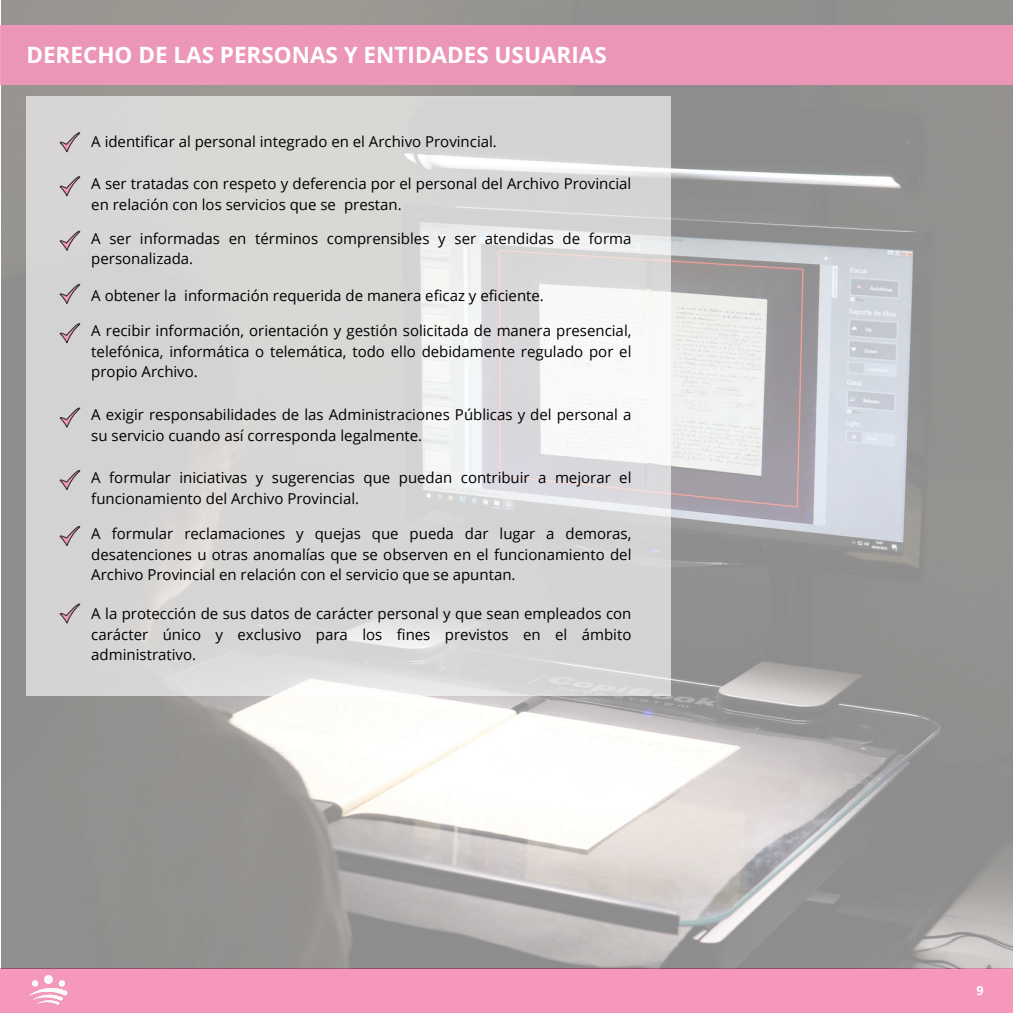
<style>
.page{position:relative;width:1013px;height:1013px;background:#fff}
.page>*{position:absolute;margin:0;border:0;box-sizing:border-box;transform-origin:0 0}
.t1{font:700 22.5px "Open Sans";color:#fff}
.t2{font:15px/20.6px "Open Sans";color:#000}
.t3{font:700 12.5px "Open Sans";color:#fff}
</style>
<div class="page">
<div style="left:0;top:968px;width:1012px;height:44px;background:#f697bc"></div>
<img style="left:29px;top:975px;width:39px;height:30px">
<img style="left:2px;top:0;width:1010px;height:968px">
<div style="left:0;top:25px;width:1012px;height:59px;background:#ec96b7"></div>
<svg style="left:26px;top:96px;width:644px;height:600px;fill:#d7d6d5"></svg>
<svg style="left:60px;top:131px;width:21px;height:21px"></svg>
<svg style="left:60px;top:175px;width:21px;height:21px"></svg>
<svg style="left:60px;top:229px;width:21px;height:22px"></svg>
<svg style="left:60px;top:282px;width:21px;height:22px"></svg>
<svg style="left:60px;top:321px;width:21px;height:22px"></svg>
<svg style="left:60px;top:406px;width:21px;height:21px"></svg>
<svg style="left:60px;top:468px;width:21px;height:22px"></svg>
<svg style="left:60px;top:524px;width:21px;height:22px"></svg>
<svg style="left:60px;top:602px;width:21px;height:21px"></svg>
<p class="t1" style="left:26px;top:39px;width:582px">DERECHO DE LAS PERSONAS Y ENTIDADES USUARIAS</p>
<p class="t2" style="left:91px;top:131px;width:407px">A identificar al personal integrado en el Archivo Provincial.</p>
<p class="t2" style="left:91px;top:173px;width:541px">A ser tratadas con respeto y deferencia por el personal del Archivo Provincial en relación con los servicios que se prestan.</p>
<p class="t2" style="left:91px;top:227px;width:541px">A ser informadas en términos comprensibles y ser atendidas de forma personalizada.</p>
<p class="t2" style="left:91px;top:285px;width:454px">A obtener la información requerida de manera eficaz y eficiente.</p>
<p class="t2" style="left:91px;top:320px;width:541px;text-align:justify">A recibir información, orientación y gestión solicitada de manera presencial, telefónica, informática o telemática, todo ello debidamente regulado por el propio Archivo.</p>
<p class="t2" style="left:91px;top:404px;width:541px">A exigir responsabilidades de las Administraciones Públicas y del personal a su servicio cuando así corresponda legalmente.</p>
<p class="t2" style="left:91px;top:467px;width:541px">A formular iniciativas y sugerencias que puedan contribuir a mejorar el funcionamiento del Archivo Provincial.</p>
<p class="t2" style="left:91px;top:522px;width:541px;text-align:justify">A formular reclamaciones y quejas que pueda dar lugar a demoras, desatenciones u otras anomalías que se observen en el funcionamiento del Archivo Provincial en relación con el servicio que se apuntan.</p>
<p class="t2" style="left:91px;top:603px;width:541px;text-align:justify">A la protección de sus datos de carácter personal y que sean empleados con carácter único y exclusivo para los fines previstos en el ámbito administrativo.</p>
<p class="t3" style="left:976px;top:981px;width:9px">9</p>
</div>
